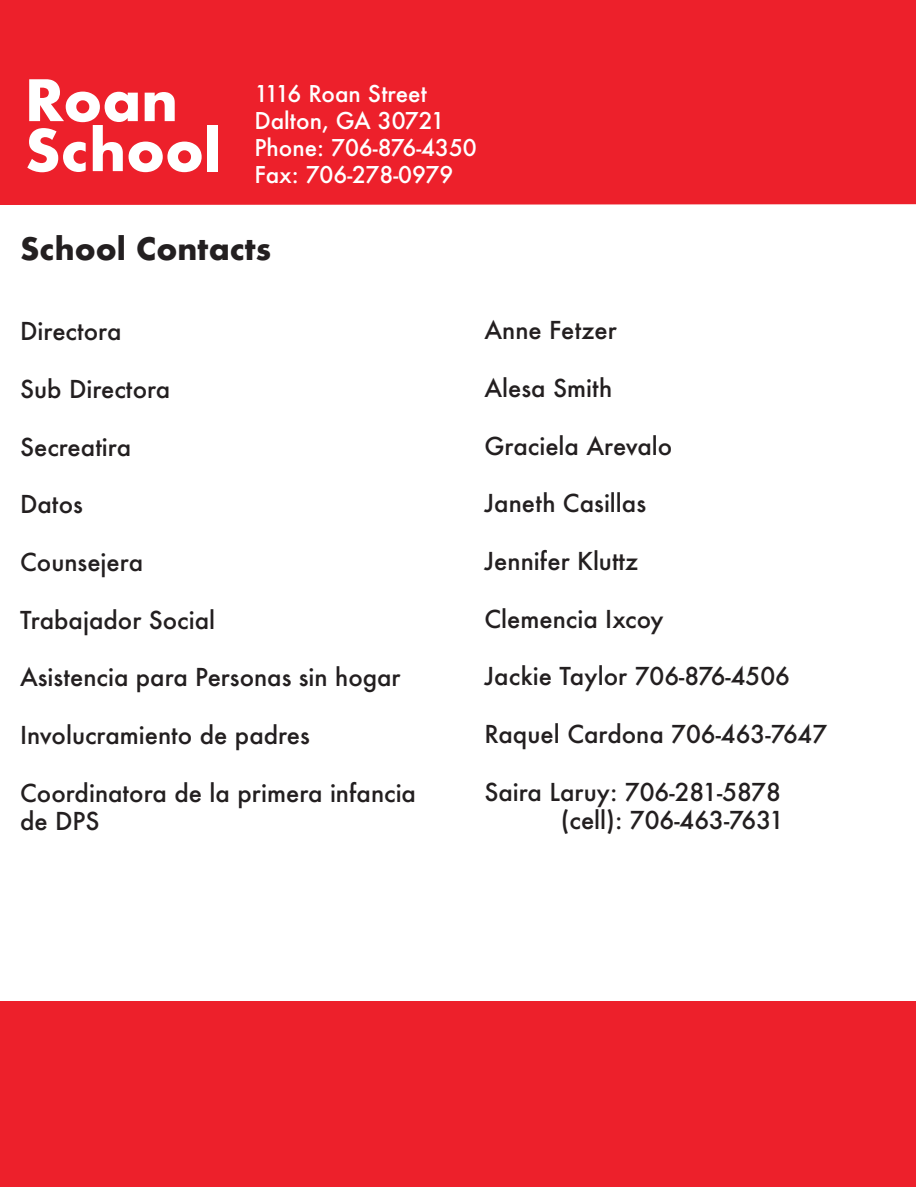
<style>
.page{position:relative;width:916px;height:1187px;background:#fff}
.page>*{position:absolute;margin:0;border:0;box-sizing:border-box;transform-origin:0 0}
.t1{font:700 55.5px/49.9px "Futura";color:#fff}
.t2{font:700 30px "Futura";color:#231f20}
.t3{font:500 24px/28.8px "Futura";color:#231f20}
.t4{font:500 22.5px/27px "Futura";color:#fff}
</style>
<div class="page">
<div style="left:0;top:0;width:915px;height:205px;background:#ed202b"></div>
<div style="left:25px;top:75px;width:377px;height:125px;background:#ed202b"></div>
<div style="left:0;top:1001px;width:915px;height:185px;background:#ed202b"></div>
<h1 class="t1" style="left:25px;top:75px;width:197px">Roan<br>School</h1>
<p class="t4" style="left:254px;top:80px;width:174px">1116 Roan Street</p>
<p class="t4" style="left:254px;top:107px;width:192px">Dalton, GA 30721</p>
<p class="t4" style="left:254px;top:134px;width:224px">Phone: 706-876-4350<br>Fax: 706-278-0979</p>
<p class="t2" style="left:20px;top:227px;width:252px">School Contacts</p>
<p class="t3" style="left:20px;top:317px;width:103px">Directora</p>
<p class="t3" style="left:20px;top:374px;width:152px">Sub Directora</p>
<p class="t3" style="left:20px;top:432px;width:112px">Secreatira</p>
<p class="t3" style="left:20px;top:489px;width:64px">Datos</p>
<p class="t3" style="left:20px;top:547px;width:124px">Counsejera</p>
<p class="t3" style="left:20px;top:605px;width:196px">Trabajador Social</p>
<p class="t3" style="left:20px;top:662px;width:382px">Asistencia para Personas sin hogar</p>
<p class="t3" style="left:20px;top:720px;width:291px">Involucramiento de padres</p>
<p class="t3" style="left:20px;top:777px;width:397px">Coordinatora de la primera infancia de DPS</p>
<p class="t3" style="left:484px;top:315px;width:134px">Anne Fetzer</p>
<p class="t3" style="left:484px;top:373px;width:129px">Alesa Smith</p>
<p class="t3" style="left:484px;top:431px;width:189px">Graciela Arevalo</p>
<p class="t3" style="left:484px;top:488px;width:163px">Janeth Casillas</p>
<p class="t3" style="left:484px;top:546px;width:155px">Jennifer Kluttz</p>
<p class="t3" style="left:484px;top:603px;width:181px">Clemencia Ixcoy</p>
<p class="t3" style="left:484px;top:661px;width:307px">Jackie Taylor 706-876-4506</p>
<p class="t3" style="left:484px;top:719px;width:344px">Raquel Cardona 706-463-7647</p>
<p class="t3" style="left:484px;top:776px;width:301px;text-align:right">Saira Laruy: 706-281-5878 (cell): 706-463-7631</p>
</div>
